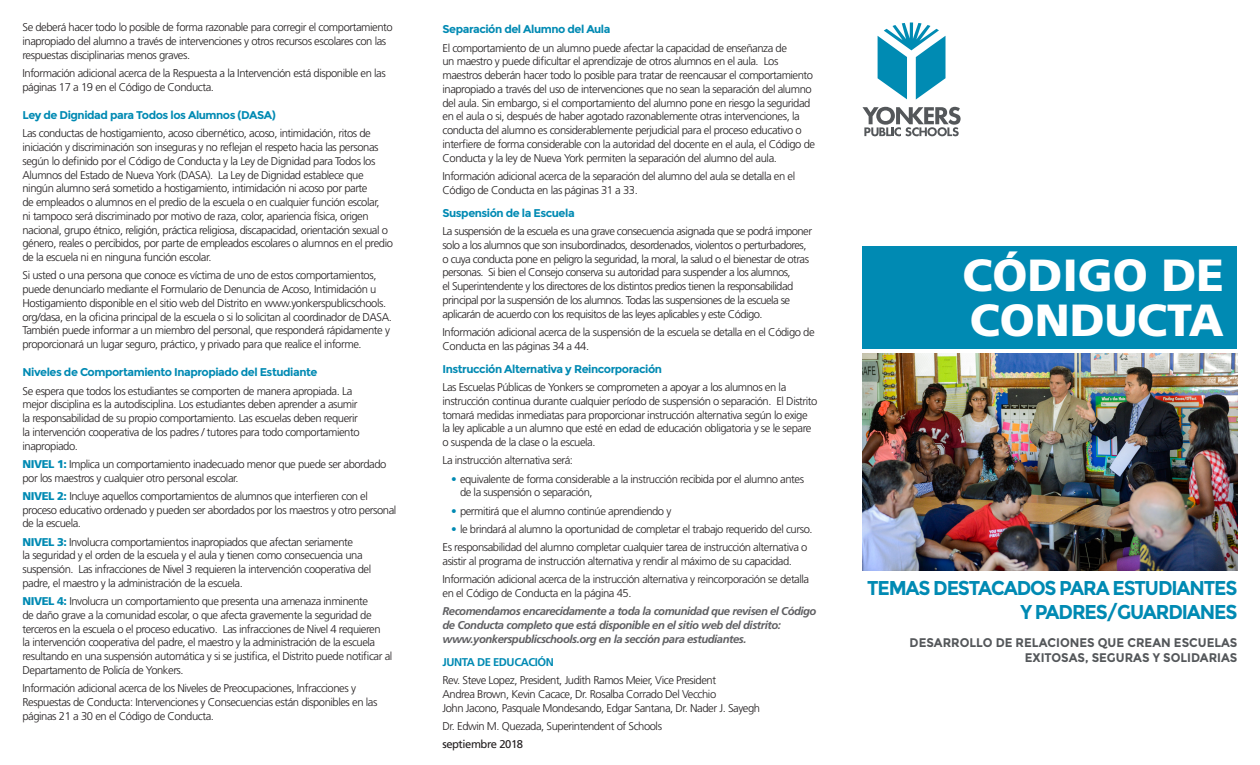
<style>
.page{position:relative;width:1260px;height:765px;background:#fff}
.page>*{position:absolute;margin:0;border:0;box-sizing:border-box;transform-origin:0 0}
.t1{font:900 45px/45px "Frutiger";color:#fff}
.t2{font:700 20px/24px "Montserrat";letter-spacing:-.06em;color:#008ab3;text-align:right;scale:.95 1}
.t3{font:700 12.5px "Montserrat";color:#54575a;scale:.95 1}
.t4{font:300 11.25px/13.8px "Frutiger";letter-spacing:-.04em;color:#231f20}
.t5{font:italic 700 11.25px/13.8px "Frutiger";letter-spacing:-.04em;color:#5f5f62}
.t6{font:700 11.25px "Montserrat";letter-spacing:-.04em;color:#008ab3}
.t7{font:700 11.25px "Frutiger";letter-spacing:-.04em;color:#008ab3}
.t8{font:11.25px "Frutiger";letter-spacing:-.04em;color:#231f20}
.s1{font-weight:900;color:#008ab3}
.s2{color:#008ab3}
</style>
<div class="page">
<div style="left:862px;top:246px;width:376px;height:102px;background:#008ab3"></div>
<svg style="left:863px;top:107px;width:98px;height:29px"></svg>
<svg style="left:878px;top:22px;width:68px;height:78px"></svg>
<img style="left:862px;top:353px;width:376px;height:218px">
<p class="t4" style="left:22px;top:21px;width:372px">Se deberá hacer todo lo posible de forma razonable para corregir el comportamiento inapropiado del alumno a través de intervenciones y otros recursos escolares con las respuestas disciplinarias menos graves.</p>
<p class="t4" style="left:22px;top:66px;width:365px">Información adicional acerca de la Respuesta a la Intervención está disponible en las páginas 17 a 19 en el Código de Conducta.</p>
<p class="t6" style="left:22px;top:108px;width:255px">Ley de Dignidad para Todos los Alumnos (DASA)</p>
<p class="t4" style="left:22px;top:127px;width:372px">Las conductas de hostigamiento, acoso cibernético, acoso, intimidación, ritos de iniciación y discriminación son inseguras y no reflejan el respeto hacia las personas según lo definido por el Código de Conducta y la Ley de Dignidad para Todos los Alumnos del Estado de Nueva York (DASA). La Ley de Dignidad establece que ningún alumno será sometido a hostigamiento, intimidación ni acoso por parte<br>de empleados o alumnos en el predio de la escuela o en cualquier función escolar,<br>ni tampoco será discriminado por motivo de raza, color, apariencia física, origen nacional, grupo étnico, religión, práctica religiosa, discapacidad, orientación sexual o género, reales o percibidos, por parte de empleados escolares o alumnos en el predio de la escuela ni en ninguna función escolar.</p>
<p class="t4" style="left:22px;top:269px;width:371px">Si usted o una persona que conoce es víctima de uno de estos comportamientos, puede denunciarlo mediante el Formulario de Denuncia de Acoso, Intimidación u Hostigamiento disponible en el sitio web del Distrito en www.yonkerspublicschools. org/dasa, en la oficina principal de la escuela o si lo solicitan al coordinador de DASA.<br>También puede informar a un miembro del personal, que responderá rápidamente y proporcionará un lugar seguro, práctico, y privado para que realice el informe.</p>
<p class="t6" style="left:22px;top:366px;width:296px">Niveles de Comportamiento Inapropiado del Estudiante</p>
<p class="t4" style="left:22px;top:384px;width:339px">Se espera que todos los estudiantes se comporten de manera apropiada. La mejor disciplina es la autodisciplina. Los estudiantes deben aprender a asumir la responsabilidad de su propio comportamiento. Las escuelas deben requerir la intervención cooperativa de los padres / tutores para todo comportamiento inapropiado.</p>
<p class="t4" style="left:22px;top:457px;width:365px"><span class="s1">NIVEL 1:</span> Implica un comportamiento inadecuado menor que puede ser abordado por los maestros y cualquier otro personal escolar.</p>
<p class="t4" style="left:22px;top:489px;width:375px"><span class="s1">NIVEL 2:</span> Incluye aquellos comportamientos de alumnos que interfieren con el proceso educativo ordenado y pueden ser abordados por los maestros y otro personal de la escuela.</p>
<p class="t4" style="left:22px;top:535px;width:350px"><span class="s1">NIVEL 3:</span> Involucra comportamientos inapropiados que afectan seriamente<br>la seguridad y el orden de la escuela y el aula y tienen como consecuencia una suspensión. Las infracciones de Nivel 3 requieren la intervención cooperativa del padre, el maestro y la administración de la escuela.</p>
<p class="t4" style="left:22px;top:594px;width:371px"><span class="s1">NIVEL 4:</span> Involucra un comportamiento que presenta una amenaza inminente<br>de daño grave a la comunidad escolar, o que afecta gravemente la seguridad de terceros en la escuela o el proceso educativo. Las infracciones de Nivel 4 requieren<br>la intervención cooperativa del padre, el maestro y la administración de la escuela resultando en una suspensión automática y si se justifica, el Distrito puede notificar al Departamento de Policía de Yonkers.</p>
<p class="t4" style="left:22px;top:681px;width:356px">Información adicional acerca de los Niveles de Preocupaciones, Infracciones y<br>Respuestas de Conducta: Intervenciones y Consecuencias están disponibles en las páginas 21 a 30 en el Código de Conducta.</p>
<p class="t6" style="left:442px;top:23px;width:170px">Separación del Alumno del Aula</p>
<p class="t4" style="left:442px;top:41px;width:374px">El comportamiento de un alumno puede afectar la capacidad de enseñanza de<br>un maestro y puede dificultar el aprendizaje de otros alumnos en el aula. Los maestros deberán hacer todo lo posible para tratar de reencausar el comportamiento inapropiado a través del uso de intervenciones que no sean la separación del alumno del aula. Sin embargo, si el comportamiento del alumno pone en riesgo la seguridad en el aula o si, después de haber agotado razonablemente otras intervenciones, la conducta del alumno es considerablemente perjudicial para el proceso educativo o interfiere de forma considerable con la autoridad del docente en el aula, el Código de Conducta y la ley de Nueva York permiten la separación del alumno del aula.</p>
<p class="t4" style="left:442px;top:169px;width:354px">Información adicional acerca de la separación del alumno del aula se detalla en el<br>Código de Conducta en las páginas 31 a 33.</p>
<p class="t6" style="left:442px;top:206px;width:134px">Suspensión de la Escuela</p>
<p class="t4" style="left:442px;top:224px;width:371px">La suspensión de la escuela es una grave consecuencia asignada que se podrá imponer solo a los alumnos que son insubordinados, desordenados, violentos o perturbadores, o cuya conducta pone en peligro la seguridad, la moral, la salud o el bienestar de otras personas. Si bien el Consejo conserva su autoridad para suspender a los alumnos,<br>el Superintendente y los directores de los distintos predios tienen la responsabilidad principal por la suspensión de los alumnos. Todas las suspensiones de la escuela se aplicarán de acuerdo con los requisitos de las leyes aplicables y este Código.</p>
<p class="t4" style="left:442px;top:325px;width:374px">Información adicional acerca de la suspensión de la escuela se detalla en el Código de<br>Conducta en las páginas 34 a 44.</p>
<p class="t6" style="left:442px;top:362px;width:221px">Instrucción Alternativa y Reincorporación</p>
<p class="t4" style="left:442px;top:380px;width:377px">Las Escuelas Públicas de Yonkers se comprometen a apoyar a los alumnos en la instrucción continua durante cualquier período de suspensión o separación. El Distrito tomará medidas inmediatas para proporcionar instrucción alternativa según lo exige la ley aplicable a un alumno que esté en edad de educación obligatoria y se le separe o suspenda de la clase o la escuela.</p>
<p class="t4" style="left:442px;top:454px;width:132px">La instrucción alternativa será:</p>
<p class="t4" style="left:460px;top:472px;width:346px;text-indent:-9px"><span class="s2">•</span> equivalente de forma considerable a la instrucción recibida por el alumno antes de la suspensión o separación,</p>
<p class="t4" style="left:451px;top:504px;width:222px"><span class="s2">•</span> permitirá que el alumno continúe aprendiendo y</p>
<p class="t4" style="left:451px;top:522px;width:363px"><span class="s2">•</span> le brindará al alumno la oportunidad de completar el trabajo requerido del curso.</p>
<p class="t4" style="left:442px;top:540px;width:366px">Es responsabilidad del alumno completar cualquier tarea de instrucción alternativa o asistir al programa de instrucción alternativa y rendir al máximo de su capacidad.</p>
<p class="t4" style="left:442px;top:572px;width:368px">Información adicional acerca de la instrucción alternativa y reincorporación se detalla en el Código de Conducta en la página 45.</p>
<p class="t5" style="left:442px;top:604px;width:376px">Recomendamos encarecidamente a toda la comunidad que revisen el Código de Conducta completo que está disponible en el sitio web del distrito: www.yonkerspublicschools.org en la sección para estudiantes.</p>
<p class="t7" style="left:442px;top:655px;width:113px">JUNTA DE EDUCACIÓN</p>
<p class="t4" style="left:442px;top:673px;width:319px">Rev. Steve Lopez, President, Judith Ramos Meier, Vice President<br>Andrea Brown, Kevin Cacace, Dr. Rosalba Corrado Del Vecchio<br>John Jacono, Pasquale Mondesando, Edgar Santana, Dr. Nader J. Sayegh</p>
<p class="t4" style="left:442px;top:719px;width:221px">Dr. Edwin M. Quezada, Superintendent of Schools</p>
<p class="t8" style="left:442px;top:738px;width:82px">septiembre 2018</p>
<p class="t1" style="left:963px;top:252px;width:263px">CÓDIGO DE<br>CONDUCTA</p>
<p class="t2" style="left:867px;top:576px;width:391px">TEMAS DESTACADOS PARA ESTUDIANTES<br>Y PADRES/GUARDIANES</p>
<p class="t3" style="left:910px;top:635px;width:347px">DESARROLLO DE RELACIONES QUE CREAN ESCUELAS</p>
<p class="t3" style="left:1025px;top:650px;width:225px">EXITOSAS, SEGURAS Y SOLIDARIAS</p>
</div>
